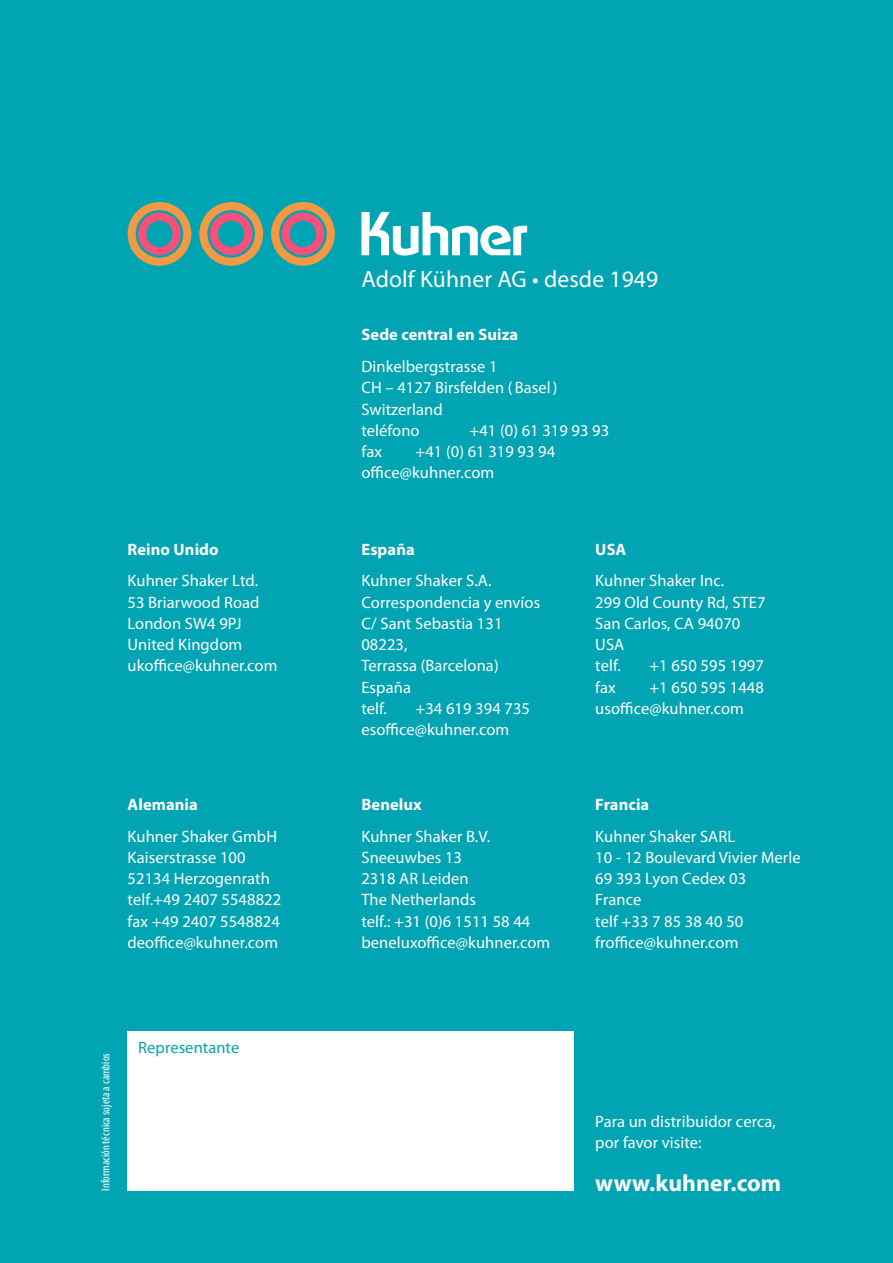
<style>
.page{position:relative;width:893px;height:1263px;background:#00a4b3}
.page>*{position:absolute;margin:0;border:0;box-sizing:border-box;transform-origin:0 0}
.Lead{font:23.7px "Myriad Pro";letter-spacing:.005em;color:#fff}
.Titel{font:700 23.7px "Myriad Pro";letter-spacing:.005em;color:#fff}
.Text{font:16.5px/21.3px "Myriad Pro";letter-spacing:.005em;color:#fff}
.Text-2{font:700 16.5px "Myriad Pro";letter-spacing:.005em;color:#fff}
.Text-3{font:16.5px "Myriad Pro";letter-spacing:.005em;color:#00a4b3}
.Legende{font:condensed 12px "Myriad Pro";letter-spacing:.005em;color:#fff}
</style>
<div class="page">
<div style="left:128px;top:1031px;width:446px;height:160px;background:#fff"></div>
<svg style="left:361px;top:212px;width:166px;height:44px"></svg>
<svg style="left:128px;top:202px;width:63px;height:64px"></svg>
<svg style="left:199px;top:202px;width:64px;height:64px"></svg>
<svg style="left:271px;top:202px;width:64px;height:64px"></svg>
<p class="Text-2" style="left:128px;top:538px;width:93px">Reino Unido</p>
<p class="Text" style="left:128px;top:570px;width:132px">Kuhner Shaker Ltd.</p>
<p class="Text" style="left:128px;top:591px;width:133px">53 Briarwood Road</p>
<p class="Text" style="left:128px;top:612px;width:116px">London SW4 9PJ</p>
<p class="Text" style="left:128px;top:634px;width:116px">United Kingdom</p>
<p class="Text" style="left:128px;top:655px;width:151px">ukoffice@kuhner.com</p>
<p class="Text-2" style="left:128px;top:793px;width:72px">Alemania</p>
<p class="Text" style="left:128px;top:825px;width:151px">Kuhner Shaker GmbH</p>
<p class="Text" style="left:128px;top:846px;width:155px">Kaiserstrasse 100<br>52134 Herzogenrath telf.+49 2407 5548822 fax +49 2407 5548824 deoffice@kuhner.com</p>
<p class="Legende" style="left:98px;top:1191px;width:139px;rotate:-90deg">Información técnica sujeta a cambios</p>
<p class="Text-3" style="left:138px;top:1037px;width:103px">Representante</p>
<p class="Lead" style="left:361px;top:264px;width:298px">Adolf Kühner AG • desde 1949</p>
<p class="Text-2" style="left:361px;top:324px;width:158px">Sede central en Suiza</p>
<p class="Text" style="left:361px;top:356px;width:198px">Dinkelbergstrasse 1<br>CH – 4127 Birsfelden (Basel)<br>Switzerland</p>
<p class="Text" style="left:361px;top:419px;width:60px">teléfono</p>
<p class="Text" style="left:469px;top:419px;width:141px">+41 (0) 61 319 93 93</p>
<p class="Text" style="left:361px;top:441px;width:22px">fax</p>
<p class="Text" style="left:361px;top:441px;width:195px;text-indent:54px">+41 (0) 61 319 93 94 office@kuhner.com</p>
<p class="Text-2" style="left:361px;top:538px;width:55px">España</p>
<p class="Text" style="left:361px;top:570px;width:132px">Kuhner Shaker S.A.</p>
<p class="Text" style="left:361px;top:591px;width:180px">Correspondencia y envíos<br>C/ Sant Sebastia 131<br>08223,<br>Terrassa (Barcelona)<br>España</p>
<p class="Text" style="left:361px;top:697px;width:27px">telf.</p>
<p class="Text" style="left:361px;top:697px;width:170px;text-indent:54px">+34 619 394 735 esoffice@kuhner.com</p>
<p class="Text-2" style="left:361px;top:793px;width:62px">Benelux</p>
<p class="Text" style="left:361px;top:825px;width:130px">Kuhner Shaker B.V.</p>
<p class="Text" style="left:361px;top:846px;width:190px">Sneeuwbes 13<br>2318 AR Leiden<br>The Netherlands<br>telf.: +31 (0)6 1511 58 44 beneluxoffice@kuhner.com</p>
<p class="Text-2" style="left:595px;top:538px;width:33px">USA</p>
<p class="Text" style="left:595px;top:570px;width:130px">Kuhner Shaker Inc.</p>
<p class="Text" style="left:595px;top:591px;width:172px">299 Old County Rd, STE7<br>San Carlos, CA 94070<br>USA<br>telf.</p>
<p class="Text" style="left:649px;top:655px;width:116px">+1 650 595 1997</p>
<p class="Text" style="left:595px;top:676px;width:22px">fax</p>
<p class="Text" style="left:649px;top:676px;width:116px">+1 650 595 1448</p>
<p class="Text" style="left:595px;top:697px;width:150px">usoffice@kuhner.com</p>
<p class="Text-2" style="left:595px;top:793px;width:56px">Francia</p>
<p class="Text" style="left:595px;top:825px;width:141px">Kuhner Shaker SARL</p>
<p class="Text" style="left:595px;top:846px;width:207px">10 - 12 Boulevard Vivier Merle<br>69 393 Lyon Cedex 03<br>France<br>telf +33 7 85 38 40 50 froffice@kuhner.com</p>
<p class="Text" style="left:595px;top:1110px;width:182px">Para un distribuidor cerca, por favor visite:</p>
<p class="Titel" style="left:595px;top:1167px;width:187px">www.kuhner.com</p>
</div>
